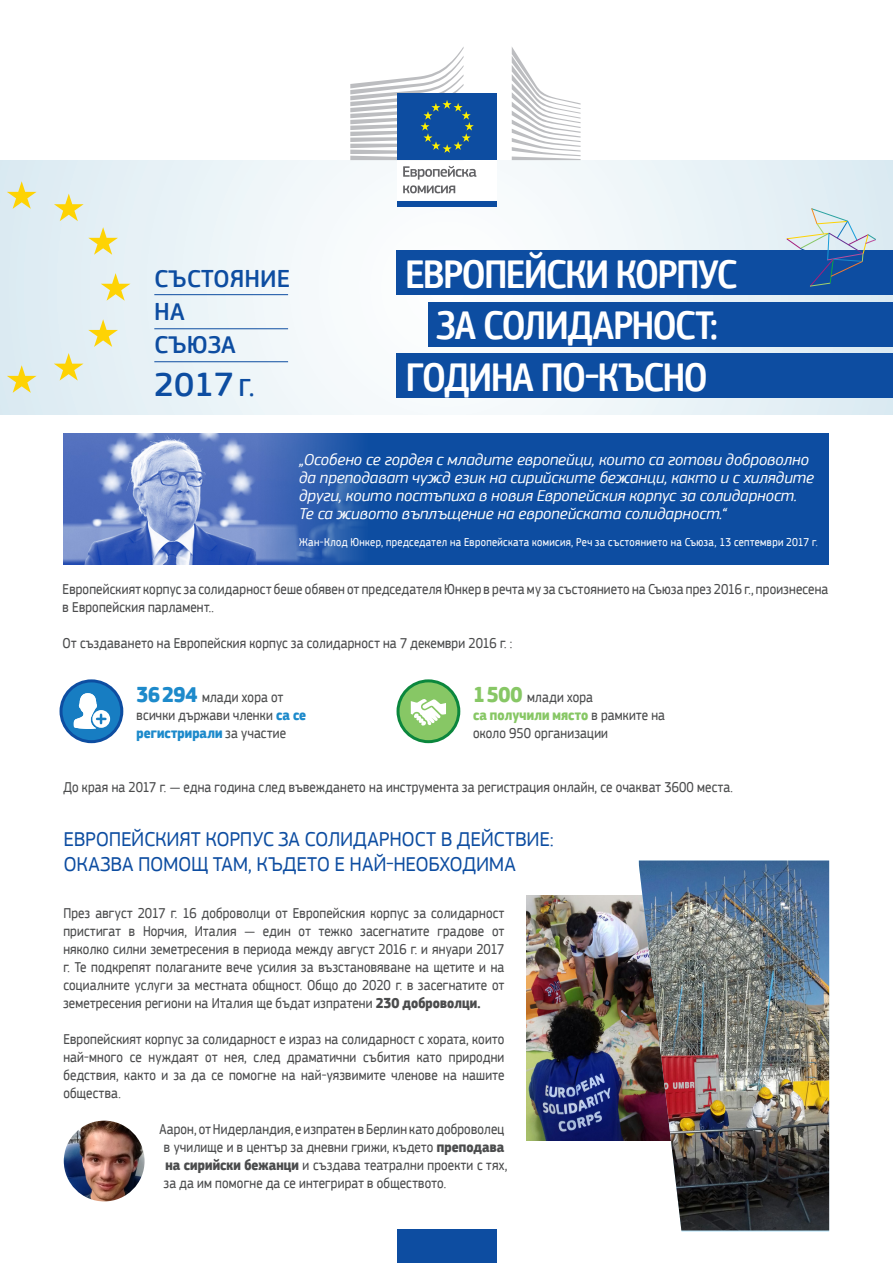
<style>
.page{position:relative;width:893px;height:1263px;background:#fff}
.page>*{position:absolute;margin:0;border:0;box-sizing:border-box;transform-origin:0 0}
.t1{font:500 42px "EC Square Sans Cond Pro";letter-spacing:-.03em;color:#fff}
.t2{font:500 34.65px "EC Square Sans Pro";color:#0d4da1}
.t3{font:500 25.35px/33.3px "EC Square Sans Pro";color:#0d4da1}
.Sub_title_ESC{font:21px/25.2px "EC Square Sans Pro";letter-spacing:-.015em;color:#0d4da1}
.t4{font:italic 16.5px/18px "EC Square Sans Pro";color:#fff}
.body_text{font:15px/18px "EC Square Sans Cond Pro";letter-spacing:.015em;color:#4b4c4d}
.Quote-name{font:12px "EC Square Sans Cond Pro";letter-spacing:.03em;color:#fff}
.s1{font-size:25.35px}
.s2{font-weight:700;font-size:22.5px;color:#1d8acb}
.s3{font-weight:700;color:#1d8acb}
.s4{font-weight:700;font-size:22.5px;color:#87c765}
.s5{font-weight:700;color:#87c765}
.s6{font-weight:700}
</style>
<div class="page">
<svg style="left:0;top:160px;width:893px;height:255px"></svg>
<svg style="left:7px;top:181px;width:30px;height:28px"></svg>
<svg style="left:7px;top:365px;width:30px;height:28px"></svg>
<svg style="left:54px;top:353px;width:30px;height:28px"></svg>
<svg style="left:88px;top:319px;width:30px;height:28px"></svg>
<svg style="left:101px;top:273px;width:29px;height:28px"></svg>
<svg style="left:88px;top:227px;width:30px;height:28px"></svg>
<svg style="left:54px;top:194px;width:30px;height:27px"></svg>
<hr style="left:154px;top:294px;width:134px;height:1px;background:#0d4da1">
<hr style="left:154px;top:328px;width:134px;height:1px;background:#0d4da1">
<hr style="left:154px;top:361px;width:134px;height:1px;background:#0d4da1">
<div style="left:396px;top:250px;width:497px;height:45px;background:#0d4da1"></div>
<svg style="left:786px;top:208px;width:91px;height:79px"></svg>
<div style="left:428px;top:302px;width:465px;height:44px;background:#0d4da1"></div>
<div style="left:397px;top:353px;width:496px;height:45px;background:#0d4da1"></div>
<img style="left:64px;top:1121px;width:81px;height:80px;border-radius:40px">
<div style="left:398px;top:681px;width:61px;height:61px;background:#87c765;border-radius:50%"></div>
<div style="left:396px;top:679px;width:64px;height:64px;border:3px solid #0b873d;border-radius:50%"></div>
<svg style="left:411px;top:699px;width:35px;height:27px"></svg>
<div style="left:61px;top:681px;width:61px;height:61px;background:#177dc2;border-radius:50%"></div>
<div style="left:60px;top:679px;width:63px;height:64px;border:3px solid #0d4da1;border-radius:50%"></div>
<svg style="left:74px;top:693px;width:36px;height:36px"></svg>
<img style="left:526px;top:895px;width:112px;height:246px">
<img style="left:639px;top:860px;width:190px;height:370px">
<div style="left:64px;top:434px;width:765px;height:131px;background:#0d4da1"></div>
<img style="left:64px;top:434px;width:299px;height:131px">
<div style="left:397px;top:158px;width:100px;height:44px;background:#fff"></div>
<svg style="left:403px;top:166px;width:73px;height:27px"></svg>
<div style="left:397px;top:201px;width:100px;height:6px;background:#0d4da1"></div>
<svg style="left:512px;top:47px;width:69px;height:113px"></svg>
<div style="left:397px;top:94px;width:100px;height:66px;background:#0d4da1"></div>
<svg style="left:350px;top:47px;width:124px;height:113px"></svg>
<div style="left:397px;top:1229px;width:100px;height:34px;background:#0d4da1"></div>
<p class="t3" style="left:154px;top:262px;width:137px">СЪСТОЯНИЕ<br>НА<br>СЪЮЗА</p>
<p class="t2" style="left:154px;top:365px;width:101px">2017 <span class="s1">Г.</span></p>
<p class="t1" style="left:405px;top:249px;width:333px">ЕВРОПЕЙСКИ КОРПУС</p>
<p class="t1" style="left:437px;top:301px;width:282px">ЗА СОЛИДАРНОСТ:</p>
<p class="t1" style="left:406px;top:352px;width:303px">ГОДИНА ПО-КЪСНО</p>
<p class="t4" style="left:299px;top:451px;width:517px">„Особено се гордея с младите европейци, които са готови доброволно да преподават чужд език на сирийските бежанци, както и с хилядите други, които постъпиха в новия Европейския корпус за солидарност.<br>Те са живото въплъщение на европейската солидарност.“</p>
<p class="Quote-name" style="left:299px;top:535px;width:520px">Жан-Клод Юнкер, председател на Европейската комисия, Реч за състоянието на Съюза, 13 септември 2017 г.</p>
<p class="body_text" style="left:63px;top:580px;width:767px">Европейският корпус за солидарност беше обявен от председателя Юнкер в речта му за състоянието на Съюза през 2016 г., произнесена в Европейския парламент..</p>
<p class="body_text" style="left:63px;top:634px;width:451px">От създаването на Европейския корпус за солидарност на 7 декември 2016 г. :</p>
<p class="body_text" style="left:137px;top:688px;width:171px"><span class="s2">36294</span> млади хора от всички държави членки <span class="s3">са се регистрирали</span> за участие</p>
<p class="body_text" style="left:473px;top:688px;width:193px"><span class="s4">1500</span> млади хора<br><span class="s5">са получили място</span> в рамките на около 950 организации</p>
<p class="body_text" style="left:63px;top:778px;width:671px">До края на 2017 г. — една година след въвеждането на инструмента за регистрация онлайн, се очакват 3600 места.</p>
<p class="Sub_title_ESC" style="left:64px;top:827px;width:492px">ЕВРОПЕЙСКИЯТ КОРПУС ЗА СОЛИДАРНОСТ В ДЕЙСТВИЕ:<br>ОКАЗВА ПОМОЩ ТАМ, КЪДЕТО Е НАЙ-НЕОБХОДИМА</p>
<p class="body_text" style="left:63px;top:904px;width:442px;text-align:justify">През август 2017 г. 16 доброволци от Европейския корпус за солидарност пристигат в Норчия, Италия — един от тежко засегнатите градове от няколко силни земетресения в периода между август 2016 г. и януари 2017 г. Те подкрепят полаганите вече усилия за възстановяване на щетите и на социалните услуги за местната общност. Общо до 2020 г. в засегнатите от земетресения региони на Италия ще бъдат изпратени <span class="s6">230 доброволци.</span></p>
<p class="body_text" style="left:63px;top:1030px;width:442px;text-align:justify">Европейският корпус за солидарност е израз на солидарност с хората, които най-много се нуждаят от нея, след драматични събития като природни бедствия, както и за да се помогне на най-уязвимите членове на нашите общества.</p>
<p class="body_text" style="left:164px;top:1120px;width:345px;text-indent:-4px">Аарон, от Нидерландия, е изпратен в Берлин като доброволец в училище и в център за дневни грижи, където <span class="s6">преподава на сирийски бежанци</span> и създава театрални проекти с тях, за да им помогне да се интегрират в обществото.</p>
</div>
